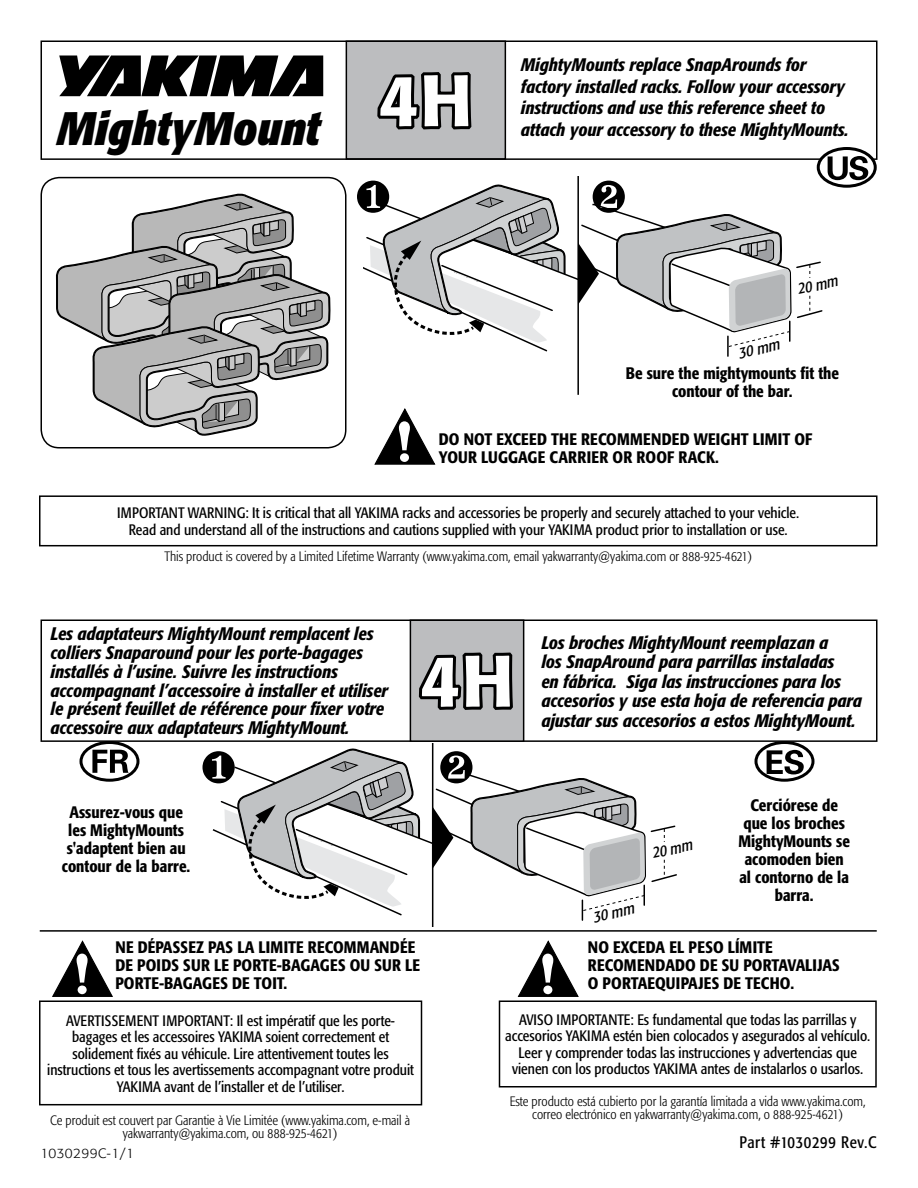
<style>
.page{position:relative;width:918px;height:1188px;background:#fff}
.page>*{position:absolute;margin:0;border:0;box-sizing:border-box;transform-origin:0 0}
.t1{font:500 72px "Formata";color:#fff}
.t2{font:italic 700 condensed 46.5px "Formata";color:#000}
.t3{font:italic 500 condensed 18px/18.8px "Formata";color:#000}
.t4{font:500 condensed 16.5px/18px "Formata";letter-spacing:.01em;color:#000}
.t5{font:condensed 16.5px "Formata";letter-spacing:.04em;color:#000}
.t6{font:italic condensed 16.2px "Formata";color:#000}
.t7{font:italic condensed 16.05px "Formata";color:#000}
.t8{font:condensed 15px/16.5px "Formata";color:#000;text-align:center}
.t9{font:300 condensed 13.5px/13.5px "Formata";color:#000;text-align:center}
.t10{font:300 13.5px "Formata";letter-spacing:.04em;color:#000}
</style>
<div class="page">
<div style="left:346px;top:41px;width:159px;height:118px;background:#bcbdbf"></div>
<div style="left:346px;top:40px;width:160px;height:120px;border:2px solid #000"></div>
<svg style="left:56px;top:194px;width:275px;height:242px"></svg>
<div style="left:40px;top:177px;width:306px;height:271px;border:2px solid #000;border-radius:18px"></div>
<div style="left:41px;top:40px;width:837px;height:120px;border:2px solid #000"></div>
<svg style="left:59px;top:56px;width:264px;height:40px"></svg>
<svg style="left:374px;top:408px;width:62px;height:57px"></svg>
<div style="left:39px;top:495px;width:839px;height:51px;border:2px solid #000"></div>
<div style="left:39px;top:1000px;width:383px;height:105px;border:2px solid #000"></div>
<svg style="left:81px;top:742px;width:57px;height:38px"></svg>
<div style="left:80px;top:741px;width:60px;height:41px;border:3px solid #000;border-radius:50%"></div>
<svg style="left:92px;top:750px;width:37px;height:23px"></svg>
<svg style="left:818px;top:148px;width:57px;height:38px"></svg>
<div style="left:817px;top:147px;width:60px;height:41px;border:3px solid #000;border-radius:50%"></div>
<svg style="left:357px;top:156px;width:511px;height:239px"></svg>
<div style="left:41px;top:620px;width:837px;height:122px;border:2px solid #000"></div>
<div style="left:410px;top:620px;width:114px;height:121px;background:#bcbdbf"></div>
<div style="left:410px;top:620px;width:114px;height:122px;border:2px solid #000"></div>
<svg style="left:418px;top:652px;width:95px;height:58px"></svg>
<svg style="left:202px;top:744px;width:475px;height:182px"></svg>
<div style="left:499px;top:1000px;width:378px;height:88px;border:2px solid #000"></div>
<svg style="left:756px;top:742px;width:57px;height:38px"></svg>
<div style="left:754px;top:741px;width:60px;height:41px;border:3px solid #000;border-radius:50%"></div>
<svg style="left:767px;top:750px;width:37px;height:24px"></svg>
<svg style="left:517px;top:940px;width:62px;height:57px"></svg>
<svg style="left:52px;top:940px;width:61px;height:57px"></svg>
<hr style="left:40px;top:930px;width:837px;height:2px;background:#000">
<svg style="left:377px;top:72px;width:95px;height:58px"></svg>
<h2 class="t2" style="left:56px;top:100px;width:265px">MightyMount</h2>
<h1 class="t1" style="left:378px;top:57px;width:96px">4H</h1>
<p class="t3" style="left:521px;top:54px;width:329px;line-height:21.6px">MightyMounts replace SnapArounds for factory installed racks. Follow your accessory instructions and use this reference sheet to attach your accessory to these MightyMounts.</p>
<p class="t7" style="left:736px;top:345px;width:43px;rotate:-14deg">30 mm</p>
<p class="t6" style="left:796px;top:280px;width:42px;rotate:-12deg">20 mm</p>
<p class="t4" style="left:626px;top:364px;width:215px;text-align:center">BE SURE THE MIGHTYMOUNTS FIT THE<br>CONTOUR OF THE BAR.</p>
<p class="t4" style="left:439px;top:430px;width:375px">DO NOT EXCEED THE RECOMMENDED WEIGHT LIMIT OF<br>YOUR LUGGAGE CARRIER OR ROOF RACK.</p>
<p class="t8" style="left:117px;top:505px;width:684px">Important warning: It is critical that all YAKIMA racks and accessories be properly and securely attached to your vehicle.<br>Read and understand all of the instructions and cautions supplied with your YAKIMA product prior to installation or use.</p>
<p class="t9" style="left:164px;top:550px;width:589px">This product is covered by a Limited Lifetime Warranty (www.yakima.com, email yakwarranty@yakima.com or 888-925-4621)</p>
<p class="t3" style="left:51px;top:625px;width:339px">Les adaptateurs MightyMount remplacent les colliers Snaparound pour les porte-bagages installés à l’usine. Suivre les instructions accompagnant l’accessoire à installer et utiliser le présent feuillet de référence pour fixer votre accessoire aux adaptateurs MightyMount.</p>
<p class="t4" style="left:62px;top:804px;width:130px;text-align:center">ASSUREZ-VOUS QUE<br>LES MIGHTYMOUNTS<br>S'ADAPTENT BIEN AU<br>CONTOUR DE LA BARRE.</p>
<h1 class="t1" style="left:419px;top:637px;width:96px">4H</h1>
<p class="t4" style="left:115px;top:938px;width:306px">NE DÉPASSEZ PAS LA LIMITE RECOMMANDÉE<br>DE POIDS SUR LE PORTE-BAGAGES OU SUR LE<br>PORTE-BAGAGES DE TOIT.</p>
<p class="t3" style="left:541px;top:633px;width:322px;line-height:19.5px">Los broches MightyMount reemplazan a<br>los SnapAround para parrillas instaladas<br>en fábrica. Siga las instrucciones para los accesorios y use esta hoja de referencia para ajustar sus accesorios a estos MightyMount.</p>
<p class="t4" style="left:738px;top:796px;width:113px;text-align:center">CERCIÓRESE DE<br>QUE LOS BROCHES<br>MIGHTYMOUNTS SE<br>ACOMODEN BIEN<br>AL CONTORNO DE LA<br>BARRA.</p>
<p class="t4" style="left:588px;top:938px;width:253px">NO EXCEDA EL PESO LÍMITE<br>RECOMENDADO DE SU PORTAVALIJAS<br>O PORTAEQUIPAJES DE TECHO.</p>
<p class="t6" style="left:650px;top:844px;width:42px;rotate:-12deg">20 mm</p>
<p class="t7" style="left:590px;top:909px;width:43px;rotate:-14deg">30 mm</p>
<p class="t8" style="left:47px;top:1012px;width:368px">Avertissement important: Il est impératif que les porte&shy;bagages et les accessoires YAKIMA soient correctement et solidement fixés au véhicule. Lire attentivement toutes les instructions et tous les avertissements accompagnant votre produit YAKIMA avant de l’installer et de l’utiliser.</p>
<p class="t9" style="left:50px;top:1113px;width:362px">Ce produit est couvert par Garantie à Vie Limitée (www.yakima.com, e-mail à yakwarranty@yakima.com, ou 888-925-4621)</p>
<p class="t10" style="left:40px;top:1145px;width:95px">1030299C- /1</p>
<p class="t8" style="left:505px;top:1011px;width:367px">Aviso importante: Es fundamental que todas las parrillas y accesorios YAKIMA estén bien colocados y asegurados al vehículo.<br>Leer y comprender todas las instrucciones y advertencias que vienen con los productos YAKIMA antes de instalarlos o usarlos.</p>
<p class="t9" style="left:510px;top:1094px;width:357px">Este producto está cubierto por la garantía limitada a vida www.yakima.com, correo electrónico en yakwarranty@yakima.com, o 888-925-4621)</p>
<p class="t5" style="left:739px;top:1132px;width:139px">Part #1030299 Rev.C</p>
</div>
